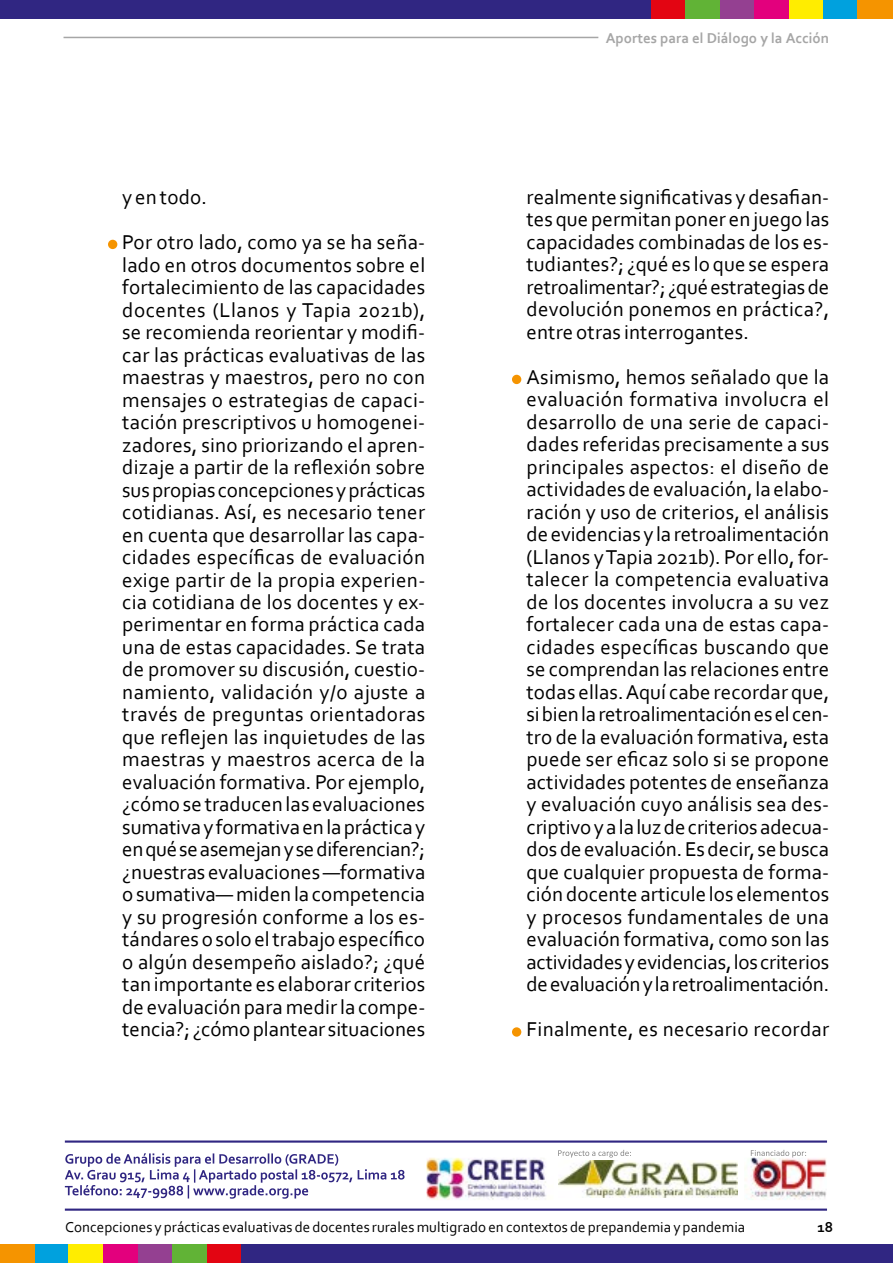
<style>
.page{position:relative;width:893px;height:1263px;background:#fff}
.page>*{position:absolute;margin:0;border:0;box-sizing:border-box;transform-origin:0 0}
.t1{font:21px/22.5px "Corbel";letter-spacing:.005em;color:#000;text-align:justify}
.t2{font:15px "Corbel";letter-spacing:.005em;color:#000}
.t3{font:700 15px "Corbel";color:#a6a6a6}
.t4{font:700 15px "Corbel";color:#000}
</style>
<div class="page">
<div style="left:34px;top:1245px;width:35px;height:18px;background:#00a1de"></div>
<div style="left:69px;top:1244px;width:34px;height:19px;background:#ffed00"></div>
<div style="left:103px;top:1244px;width:35px;height:19px;background:#e3007d"></div>
<div style="left:138px;top:1245px;width:35px;height:18px;background:#944091"></div>
<div style="left:173px;top:1245px;width:34px;height:18px;background:#61b336"></div>
<div style="left:207px;top:1245px;width:35px;height:18px;background:#e30512"></div>
<hr style="left:65px;top:1208px;width:762px;height:3px;background:#302682">
<hr style="left:65px;top:1140px;width:762px;height:2px;background:#302682">
<svg style="left:65px;top:1153px;width:340px;height:46px"></svg>
<img style="left:426px;top:1158px;width:401px;height:42px">
<svg style="left:558px;top:1150px;width:73px;height:7px"></svg>
<svg style="left:751px;top:1150px;width:55px;height:7px"></svg>
<img style="left:558px;top:1160px;width:180px;height:38px">
<div style="left:823px;top:0;width:35px;height:18px;background:#00a1de"></div>
<div style="left:789px;top:0;width:34px;height:18px;background:#ffed00"></div>
<div style="left:754px;top:0;width:35px;height:18px;background:#e3007d"></div>
<div style="left:719px;top:0;width:35px;height:18px;background:#944091"></div>
<div style="left:685px;top:0;width:34px;height:18px;background:#61b336"></div>
<div style="left:650px;top:0;width:35px;height:18px;background:#e30512"></div>
<hr style="left:64px;top:37px;width:534px;height:1px;background:#a6a6a6">
<div style="left:0;top:1245px;width:35px;height:18px;background:#f59400"></div>
<div style="left:242px;top:1245px;width:651px;height:18px;background:#302682"></div>
<div style="left:858px;top:0;width:35px;height:18px;background:#f59400"></div>
<div style="left:0;top:0;width:650px;height:18px;background:#302682"></div>
<div style="left:108px;top:240px;width:9px;height:9px;background:#f59400;border-radius:50%"></div>
<div style="left:512px;top:375px;width:9px;height:9px;background:#f59400;border-radius:50%"></div>
<div style="left:512px;top:1027px;width:9px;height:10px;background:#f59400;border-radius:50%"></div>
<p class="t1" style="left:122px;top:174px;width:304px;line-height:45px">y en todo.<br>Por otro lado, como ya se ha seña-</p>
<p class="t1" style="left:122px;top:253px;width:305px">lado en otros documentos sobre el fortalecimiento de las capacidades docentes (Llanos y Tapia 2021b), se recomienda reorientar y modifi&shy;car las prácticas evaluativas de las maestras y maestros, pero no con mensajes o estrategias de capaci&shy;tación prescriptivos u homogenei&shy;zadores, sino priorizando el apren&shy;dizaje a partir de la reflexión sobre sus propias concepciones y prácticas cotidianas. Así, es necesario tener en cuenta que desarrollar las capa&shy;cidades específicas de evaluación exige partir de la propia experien&shy;cia cotidiana de los docentes y ex&shy;perimentar en forma práctica cada una de estas capacidades. Se trata de promover su discusión, cuestio&shy;namiento, validación y/o ajuste a través de preguntas orientadoras que reflejen las inquietudes de las maestras y maestros acerca de la evaluación formativa. Por ejemplo, ¿cómo se traducen las evaluaciones sumativa y formativa en la práctica y en qué se asemejan y se diferencian?; ¿nuestras evaluaciones —formativa o sumativa— miden la competencia y su progresión conforme a los es&shy;tándares o solo el trabajo específico o algún desempeño aislado?; ¿qué tan importante es elaborar criterios de evaluación para medir la compe&shy;tencia?; ¿cómo plantear situaciones</p>
<p class="t3" style="left:606px;top:29px;width:225px">Aportes para el Diálogo y la Acción</p>
<p class="t1" style="left:526px;top:185px;width:304px">realmente significativas y desafian&shy;tes que permitan poner en juego las capacidades combinadas de los es&shy;tudiantes?; ¿qué es lo que se espera retroalimentar?; ¿qué estrategias de devolución ponemos en práctica?, entre otras interrogantes.</p>
<p class="t1" style="left:526px;top:365px;width:304px">Asimismo, hemos señalado que la evaluación formativa involucra el desarrollo de una serie de capaci&shy;dades referidas precisamente a sus principales aspectos: el diseño de actividades de evaluación, la elabo&shy;ración y uso de criterios, el análisis de evidencias y la retroalimentación (Llanos y Tapia 2021b). Por ello, for&shy;talecer la competencia evaluativa de los docentes involucra a su vez fortalecer cada una de estas capa&shy;cidades específicas buscando que se comprendan las relaciones entre todas ellas. Aquí cabe recordar que, si bien la retroalimentación es el cen&shy;tro de la evaluación formativa, esta puede ser eficaz solo si se propone actividades potentes de enseñanza y evaluación cuyo análisis sea des&shy;criptivo y a la luz de criterios adecua&shy;dos de evaluación. Es decir, se busca que cualquier propuesta de forma&shy;ción docente articule los elementos y procesos fundamentales de una evaluación formativa, como son las actividades y evidencias, los criterios de evaluación y la retroalimentación.</p>
<p class="t1" style="left:526px;top:1017px;width:304px">Finalmente, es necesario recordar</p>
<p class="t2" style="left:65px;top:1217px;width:681px">Concepciones y prácticas evaluativas de docentes rurales multigrado en contextos de prepandemia y pandemia</p>
<p class="t4" style="left:817px;top:1217px;width:17px">18</p>
</div>
